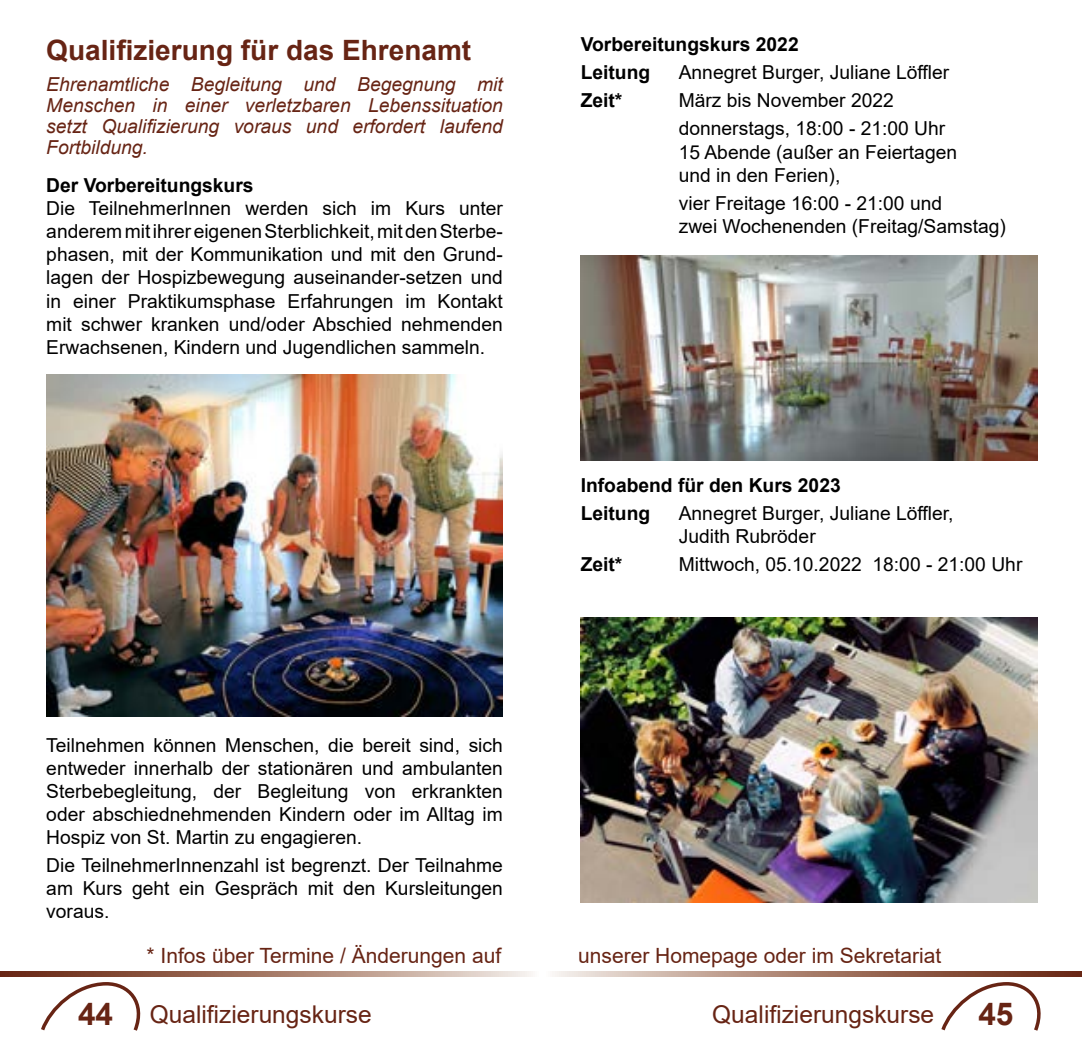
<style>
.page{position:relative;width:1082px;height:1062px;background:#fff}
.page>*{position:absolute;margin:0;border:0;box-sizing:border-box;transform-origin:0 0}
.t1{font:700 31.5px "Arial";color:#672414}
.t2{font:700 28px "Arial";color:#672414}
.t3{font:24.5px "Arial";color:#672414}
.t4{font:21px "Arial";color:#672414}
.t5{font:19.25px/23.1px "Arial";color:#000}
.t6{font:italic 19.25px/21px "Arial";color:#672414;text-align:justify}
.t7{font:700 19.25px/28px "Arial";color:#000}
</style>
<div class="page">
<svg style="left:41px;top:982px;width:100px;height:49px"></svg>
<svg style="left:941px;top:982px;width:100px;height:49px"></svg>
<svg style="left:552px;top:971px;width:529px;height:5px;background:#a88070"></svg>
<svg style="left:0;top:971px;width:533px;height:5px;background:#a87f6f"></svg>
<img style="left:46px;top:375px;width:457px;height:341px">
<img style="left:580px;top:256px;width:457px;height:204px">
<img style="left:580px;top:618px;width:457px;height:284px">
<h2 class="t2" style="left:46px;top:31px;width:426px">Qualifizierung für das Ehrenamt</h2>
<p class="t6" style="left:46px;top:74px;width:458px">Ehrenamtliche Begleitung und Begegnung mit Menschen in einer verletzbaren Lebenssituation setzt Qualifizierung voraus und erfordert laufend Fortbildung.</p>
<p class="t7" style="left:46px;top:171px;width:209px">Der Vorbereitungskurs</p>
<p class="t5" style="left:46px;top:197px;width:458px;text-align:justify">Die TeilnehmerInnen werden sich im Kurs unter anderem mit ihrer eigenen Sterblichkeit, mit den Sterbe&shy;phasen, mit der Kommunikation und mit den Grund&shy;lagen der Hospizbewegung auseinander-setzen und in einer Praktikumsphase Erfahrungen im Kontakt mit schwer kranken und/oder Abschied nehmenden Erwachsenen, Kindern und Jugendlichen sammeln.</p>
<p class="t5" style="left:46px;top:733px;width:458px;text-align:justify">Teilnehmen können Menschen, die bereit sind, sich entweder innerhalb der stationären und ambulanten Sterbebegleitung, der Begleitung von erkrankten oder abschiednehmenden Kindern oder im Alltag im Hospiz von St. Martin zu engagieren.</p>
<p class="t5" style="left:46px;top:853px;width:458px;text-align:justify">Die TeilnehmerInnenzahl ist begrenzt. Der Teilnahme am Kurs geht ein Gespräch mit den Kursleitungen voraus.</p>
<p class="t7" style="left:580px;top:31px;width:219px">Vorbereitungskurs 2022<br>Leitung</p>
<p class="t5" style="left:678px;top:61px;width:272px">Annegret Burger, Juliane Löffler</p>
<p class="t7" style="left:580px;top:87px;width:43px">Zeit*</p>
<p class="t5" style="left:678px;top:86px;width:268px;line-height:28px">März bis November 2022 donnerstags, 18:00 - 21:00 Uhr</p>
<p class="t5" style="left:678px;top:140px;width:280px">15 Abende (außer an Feiertagen und in den Ferien),</p>
<p class="t5" style="left:678px;top:191px;width:329px">vier Freitage 16:00 - 21:00 und<br>zwei Wochenenden (Freitag/Samstag)</p>
<p class="t7" style="left:580px;top:471px;width:261px">Infoabend für den Kurs 2023<br>Leitung</p>
<p class="t5" style="left:678px;top:501px;width:276px">Annegret Burger, Juliane Löffler,<br>Judith Rubröder</p>
<p class="t7" style="left:580px;top:551px;width:43px">Zeit*</p>
<p class="t5" style="left:678px;top:553px;width:345px">Mittwoch, 05.10.2022 18:00 - 21:00 Uhr</p>
<p class="t4" style="left:147px;top:941px;width:356px">* Infos über Termine / Änderungen auf</p>
<p class="t4" style="left:578px;top:941px;width:364px">unserer Homepage oder im Sekretariat</p>
<h1 class="t1" style="left:78px;top:992px;width:37px">44</h1>
<h1 class="t1" style="left:978px;top:992px;width:37px">45</h1>
<p class="t3" style="left:150px;top:997px;width:223px">Qualifizierungskurse</p>
<p class="t3" style="left:712px;top:997px;width:223px">Qualifizierungskurse</p>
</div>
